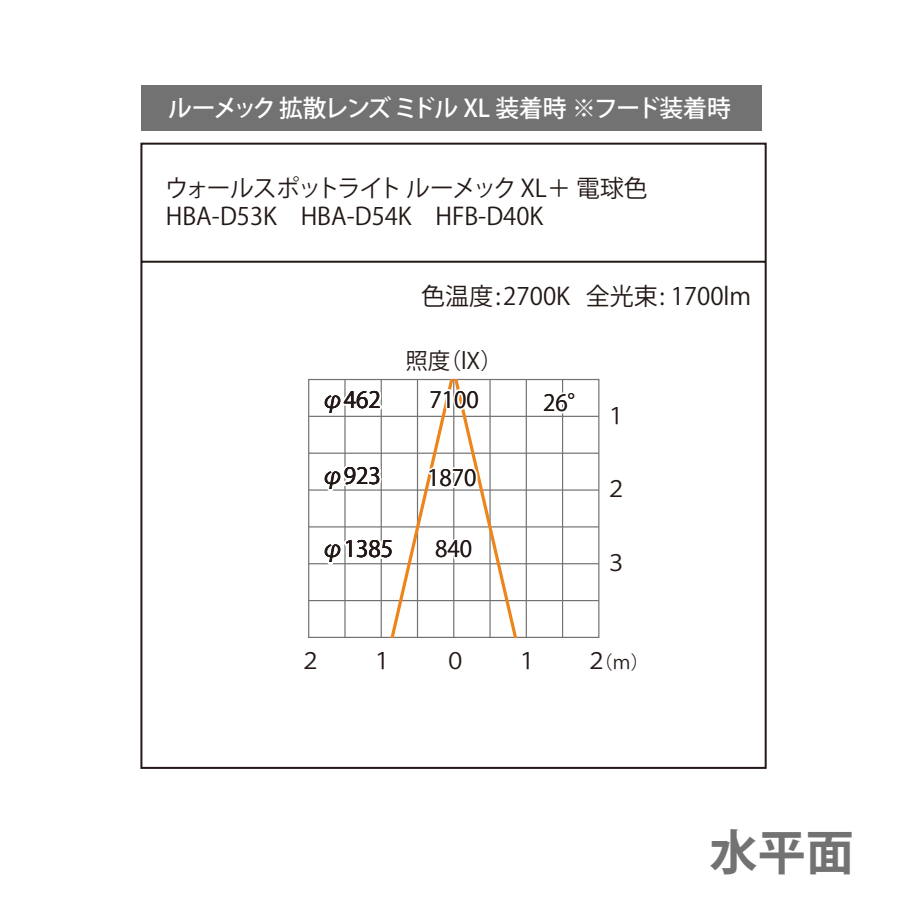
<style>
.page{position:relative;width:908px;height:908px;background:#fff}
.page>*{position:absolute;margin:0;border:0;box-sizing:border-box;transform-origin:0 0}
.t1{font:700 48px "Koz Go Pro";color:#727272}
.t2{font:24px/28px "Koz Go Pro";color:#231916}
.t3{font:500 24px "Koz Go Pro";letter-spacing:-.055em;color:#fff}
.t4{font:22.4px "Koz Go Pr 6 N";color:#231916}
.t5{font:22.4px "Koz Go Pro";color:#231916}
.t6{font:18.4px "Koz Go Pro";color:#231916}
.s1{font-size:22.4px}
</style>
<div class="page">
<svg style="left:140px;top:142px;width:627px;height:627px"></svg>
<hr style="left:525px;top:379px;width:1px;height:258px;background:#727272">
<hr style="left:561px;top:379px;width:2px;height:258px;background:#727272">
<hr style="left:308px;top:415px;width:290px;height:2px;background:#727272">
<hr style="left:308px;top:452px;width:290px;height:1px;background:#727272">
<hr style="left:308px;top:489px;width:290px;height:1px;background:#727272">
<hr style="left:308px;top:526px;width:290px;height:1px;background:#727272">
<hr style="left:308px;top:562px;width:290px;height:2px;background:#727272">
<hr style="left:308px;top:599px;width:290px;height:2px;background:#727272">
<div style="left:141px;top:85px;width:620px;height:46px;background:#727272"></div>
<svg style="left:538px;top:390px;width:32px;height:25px"></svg>
<div style="left:566px;top:391px;width:10px;height:10px;border:4px solid #fff;border-radius:50%"></div>
<div style="left:567px;top:392px;width:8px;height:8px;border:4px solid #fff;border-radius:50%"></div>
<svg style="left:321px;top:376px;width:199px;height:261px"></svg>
<p class="t3" style="left:168px;top:93px;width:564px">ルーメック 拡散レンズ ミドル XL 装着時 ※フード装着時</p>
<p class="t2" style="left:165px;top:174px;width:484px">ウォールスポットライト ルーメック XL＋ 電球色<br>HBA-D53K　HBA-D54K　HFB-D40K</p>
<p class="t2" style="left:421px;top:283px;width:331px">色温度:2700K 全光束: 1700lm</p>
<p class="t5" style="left:405px;top:346px;width:99px">照度（lX）</p>
<p class="t4" style="left:321px;top:387px;width:61px">φ462</p>
<p class="t4" style="left:429px;top:387px;width:51px">7100</p>
<p class="t4" style="left:542px;top:390px;width:48px">26°</p>
<p class="t5" style="left:604px;top:400px;width:24px">１</p>
<p class="t4" style="left:321px;top:463px;width:61px">φ923</p>
<p class="t4" style="left:427px;top:465px;width:51px">1870</p>
<p class="t5" style="left:604px;top:474px;width:24px">２</p>
<p class="t4" style="left:321px;top:536px;width:73px">φ1385</p>
<p class="t4" style="left:435px;top:536px;width:38px">840</p>
<p class="t5" style="left:604px;top:547px;width:24px">３</p>
<p class="t5" style="left:299px;top:645px;width:24px">２</p>
<p class="t6" style="left:585px;top:649px;width:66px"><span class="s1">２</span>（ｍ）</p>
<p class="t5" style="left:370px;top:645px;width:24px">１</p>
<p class="t5" style="left:444px;top:645px;width:24px">０</p>
<p class="t5" style="left:515px;top:645px;width:24px">１</p>
<h1 class="t1" style="left:709px;top:820px;width:145px">水平面</h1>
</div>
